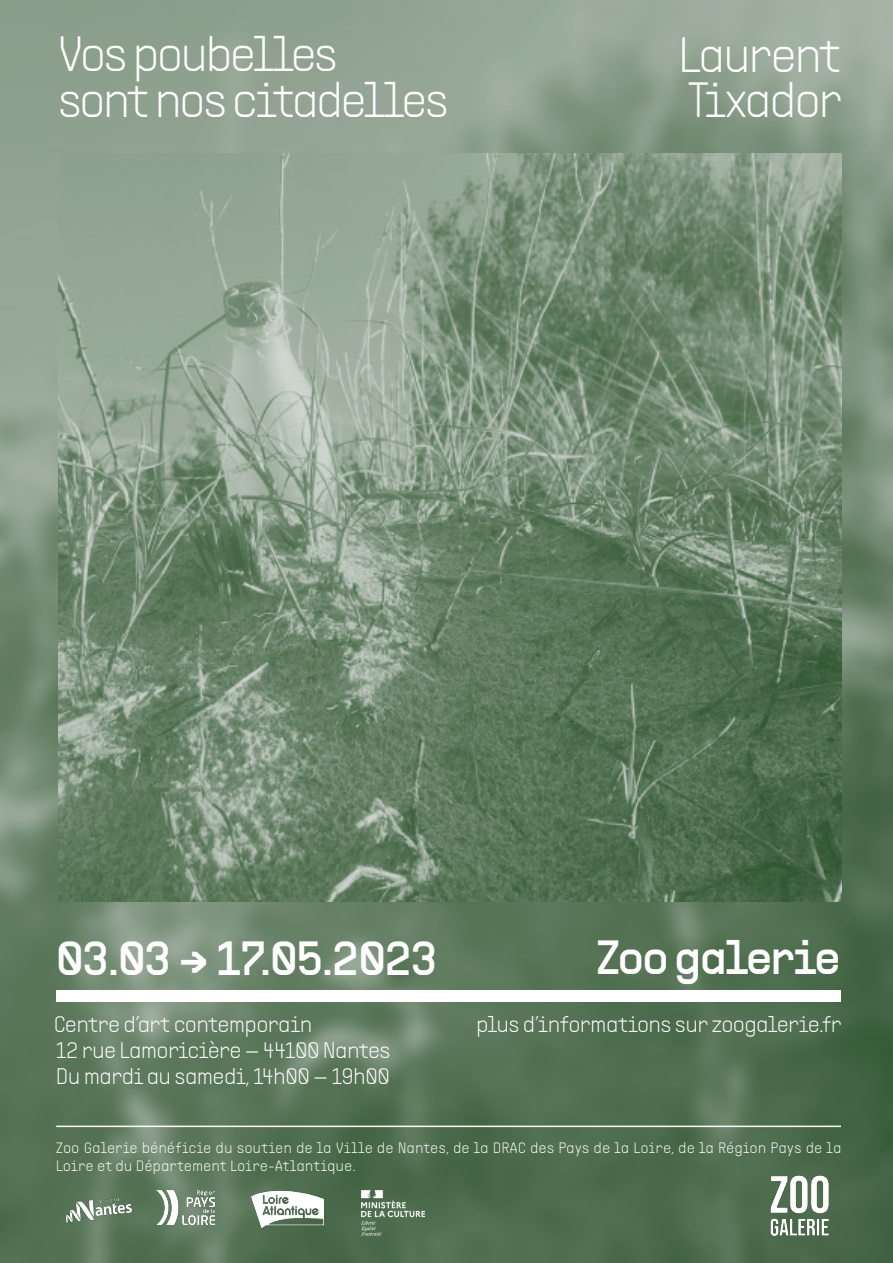
<style>
.page{position:relative;width:893px;height:1263px;background:#fff}
.page>*{position:absolute;margin:0;border:0;box-sizing:border-box;transform-origin:0 0}
.t1{font:200 49.5px "PP Supply Sans";letter-spacing:-.03em;color:#fff}
.t2{font:48px "PP Supply Sans";color:#fff}
.t3{font:48px "PP Supply Sans";letter-spacing:-.02em;color:#fff}
.t4{font:200 22.5px "PP Supply Sans";color:#fff}
.t5{font:200 15px/18px "PP Supply Sans";letter-spacing:.04em;color:#fff}
</style>
<div class="page">
<img style="left:0;top:0;width:893px;height:1263px">
<div style="left:56px;top:990px;width:785px;height:12px;background:#fff"></div>
<hr style="left:56px;top:1125px;width:785px;height:2px;background:#fff">
<img style="left:361px;top:1190px;width:63px;height:47px">
<img style="left:157px;top:1190px;width:58px;height:34px">
<img style="left:251px;top:1190px;width:77px;height:38px">
<img style="left:56px;top:1190px;width:90px;height:38px">
<img style="left:58px;top:153px;width:783px;height:748px">
<img style="left:766px;top:1172px;width:67px;height:66px">
<p class="t1" style="left:58px;top:25px;width:281px">Vos poubelles</p>
<p class="t1" style="left:58px;top:71px;width:392px">sont nos citadelles</p>
<p class="t1" style="left:679px;top:26px;width:164px">Laurent</p>
<p class="t1" style="left:687px;top:71px;width:156px">Tixador</p>
<p class="t2" style="left:56px;top:929px;width:382px">03.03 → 17.05.2023</p>
<p class="t4" style="left:54px;top:1011px;width:260px">Centre d’art contemporain</p>
<p class="t4" style="left:56px;top:1037px;width:335px">12 rue Lamoricière — 44100 Nantes</p>
<p class="t4" style="left:56px;top:1063px;width:335px">Du mardi au samedi, 14h00 — 19h00</p>
<p class="t3" style="left:596px;top:928px;width:245px">Zoo galerie</p>
<p class="t4" style="left:476px;top:1011px;width:367px">plus d’informations sur zoogalerie.fr</p>
<p class="t5" style="left:56px;top:1139px;width:786px">Zoo Galerie bénéficie du soutien de la Ville de Nantes, de la DRAC des Pays de la Loire, de la Région Pays de la<br>Loire et du Département Loire-Atlantique.</p>
</div>
